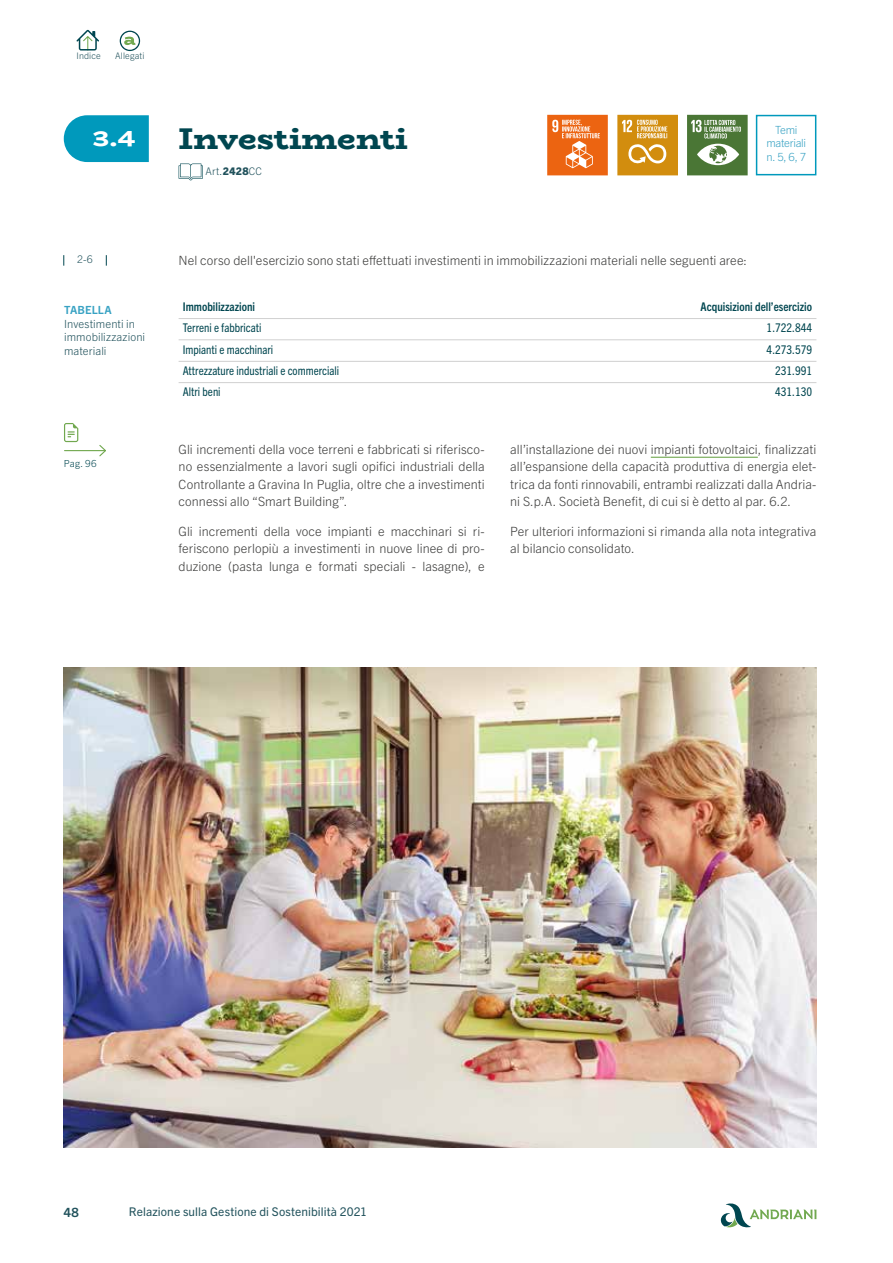
<style>
.page{position:relative;width:893px;height:1263px;background:#fff}
.page>*{position:absolute;margin:0;border:0;box-sizing:border-box;transform-origin:0 0}
.t1{font:800 30px "Bio Rhyme";letter-spacing:.005em;color:#004650;scale:1.1 1}
.t2{font:800 24px "Bio Rhyme";color:#fff;scale:1.1 1}
.t3{font:300 12.75px/17.2px "Trade Gothic Next LT Pro";color:#3c3c3b;text-align:justify}
.t4{font:700 12.75px "Trade Gothic Next LT Pro";color:#21525c}
.t5{font:condensed 12px "Trade Gothic Next LT Pro";color:#004650}
.t6{font:700 condensed 12px "Trade Gothic Next LT Pro";color:#004650}
.t7{font:12px "Trade Gothic Next LT Pro";letter-spacing:.01em;color:#21525c}
.t8{font:300 11.25px/13.5px "Trade Gothic Next LT Pro";letter-spacing:.005em;color:#21525c}
.t9{font:300 11.25px/13.5px "Trade Gothic Next LT Pro";letter-spacing:-.025em;color:#38a2c3;text-align:center}
.t10{font:700 11.25px "Trade Gothic Next LT Pro";letter-spacing:.01em;color:#38a2c3}
.t11{font:300 10.5px "Trade Gothic Next LT Pro";color:#21525c}
.t12{font:300 9.75px "Trade Gothic Next LT Pro";color:#004650}
.t13{font:300 9px "Trade Gothic Next LT Pro";letter-spacing:.015em;color:#21525c}
.s1{font-weight:800}
</style>
<div class="page">
<svg style="left:721px;top:1203px;width:95px;height:25px"></svg>
<svg style="left:64px;top:115px;width:85px;height:47px;background:#109fc0"></svg>
<div style="left:756px;top:115px;width:60px;height:60px;border:2px solid #0099bc"></div>
<svg style="left:617px;top:115px;width:61px;height:60px;background:#d99f35"></svg>
<svg style="left:687px;top:115px;width:61px;height:60px;background:#729461"></svg>
<svg style="left:179px;top:164px;width:24px;height:16px"></svg>
<svg style="left:547px;top:115px;width:61px;height:60px;background:#ee7c37"></svg>
<hr style="left:179px;top:318px;width:327px;height:1px;background:#d0d0d0">
<hr style="left:506px;top:318px;width:310px;height:1px;background:#d0d0d0">
<hr style="left:179px;top:340px;width:327px;height:1px;background:#d0d0d0">
<hr style="left:506px;top:340px;width:310px;height:1px;background:#d0d0d0">
<hr style="left:179px;top:361px;width:327px;height:1px;background:#d0d0d0">
<hr style="left:506px;top:361px;width:310px;height:1px;background:#d0d0d0">
<hr style="left:179px;top:382px;width:327px;height:1px;background:#d0d0d0">
<hr style="left:506px;top:382px;width:310px;height:1px;background:#d0d0d0">
<hr style="left:651px;top:457px;width:107px;height:1px;background:#71a84f">
<hr style="left:65px;top:450px;width:40px;height:1px;background:#71a84f">
<svg style="left:98px;top:445px;width:8px;height:12px"></svg>
<svg style="left:64px;top:423px;width:14px;height:19px"></svg>
<img style="left:64px;top:668px;width:752px;height:479px">
<svg style="left:76px;top:30px;width:23px;height:21px"></svg>
<svg style="left:120px;top:31px;width:20px;height:20px"></svg>
<p class="t13" style="left:77px;top:49px;width:26px">Indice</p>
<p class="t13" style="left:115px;top:49px;width:31px">Allegati</p>
<h2 class="t2" style="left:93px;top:119px;width:40px">3.4</h2>
<h1 class="t1" style="left:179px;top:115px;width:210px">Investimenti</h1>
<p class="t9" style="left:766px;top:122px;width:41px">Temi materiali n. 5, 6, 7</p>
<p class="t11" style="left:77px;top:252px;width:17px">2-6</p>
<p class="t10" style="left:64px;top:303px;width:49px">TABELLA</p>
<p class="t8" style="left:64px;top:316px;width:83px">Investimenti in immobilizzazioni materiali</p>
<p class="t12" style="left:64px;top:456px;width:34px">Pag. 96</p>
<p class="t11" style="left:206px;top:164px;width:58px">Art.<span class="s1">2428</span>CC</p>
<p class="t3" style="left:179px;top:251px;width:570px">Nel corso dell'esercizio sono stati effettuati investimenti in immobilizzazioni materiali nelle seguenti aree:</p>
<p class="t6" style="left:183px;top:298px;width:74px">Immobilizzazioni</p>
<p class="t6" style="left:701px;top:298px;width:113px">Acquisizioni dell’esercizio</p>
<p class="t5" style="left:183px;top:320px;width:80px">Terreni e fabbricati</p>
<p class="t5" style="left:767px;top:320px;width:47px">1.722.844</p>
<p class="t5" style="left:183px;top:341px;width:92px">Impianti e macchinari</p>
<p class="t5" style="left:767px;top:341px;width:47px">4.273.579</p>
<p class="t5" style="left:183px;top:363px;width:158px">Attrezzature industriali e commerciali</p>
<p class="t5" style="left:775px;top:363px;width:39px">231.991</p>
<p class="t5" style="left:183px;top:384px;width:39px">Altri beni</p>
<p class="t5" style="left:775px;top:384px;width:39px">431.130</p>
<p class="t3" style="left:179px;top:440px;width:308px">Gli incrementi della voce terreni e fabbricati si riferisco&shy;no essenzialmente a lavori sugli opifici industriali della Controllante a Gravina In Puglia, oltre che a investimenti connessi allo “Smart Building”.</p>
<p class="t3" style="left:179px;top:522px;width:308px">Gli incrementi della voce impianti e macchinari si ri&shy;feriscono perlopiù a investimenti in nuove linee di pro&shy;duzione (pasta lunga e formati speciali - lasagne), e</p>
<p class="t3" style="left:510px;top:440px;width:308px">all’installazione dei nuovi impianti fotovoltaici, finalizzati all’espansione della capacità produttiva di energia elet&shy;trica da fonti rinnovabili, entrambi realizzati dalla Andria&shy;ni S.p.A. Società Benefit, di cui si è detto al par. 6.2.</p>
<p class="t3" style="left:510px;top:522px;width:308px">Per ulteriori informazioni si rimanda alla nota integrativa al bilancio consolidato.</p>
<p class="t4" style="left:64px;top:1203px;width:17px">48</p>
<p class="t7" style="left:129px;top:1203px;width:240px">Relazione sulla Gestione di Sostenibilità 2021</p>
</div>
